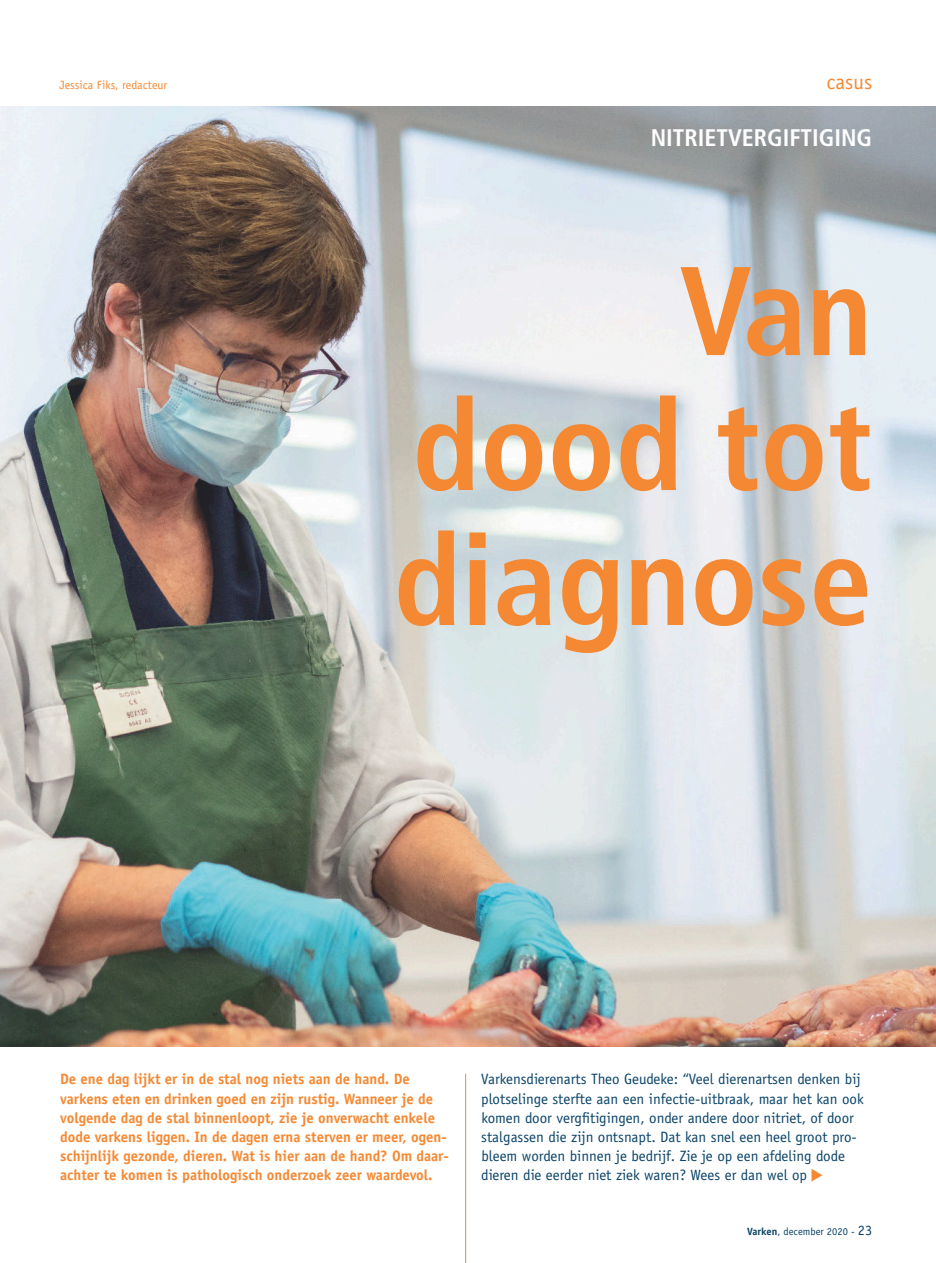
<style>
.page{position:relative;width:936px;height:1263px;background:#fff}
.page>*{position:absolute;margin:0;border:0;box-sizing:border-box;transform-origin:0 0}
.t1{font:700 condensed 126px/135px "Frutiger LT Std";color:#f58933;text-align:justify}
.t2{font:700 condensed 24px "Frutiger LT Std";color:#fdfdfd}
.t3{font:21px "Officina Sans Std";color:#f58933}
.t4{font:15px/19.2px "Officina Sans Std";color:#0b4469}
.t5{font:700 15px/19.2px "Officina Sans Std";color:#f58933}
.t6{font:12px "Officina Sans Std";color:#f58933}
.t7{font:10.5px "Officina Sans Std";color:#0b4469}
.s1{font-weight:700}
.s2{font-size:14.25px}
</style>
<div class="page">
<img style="left:0;top:106px;width:935px;height:940px">
<hr style="left:465px;top:1074px;width:1px;height:189px;background:#f58933">
<svg style="left:811px;top:1169px;width:11px;height:12px"></svg>
<p class="t6" style="left:60px;top:78px;width:109px">Jessica Fiks, redacteur</p>
<h3 class="t3" style="left:826px;top:70px;width:47px">casus</h3>
<h2 class="t2" style="left:650px;top:123px;width:223px">NITRIETVERGIFTIGING</h2>
<h1 class="t1" style="left:393px;top:244px;width:480px;text-indent:286px">Van dood tot diagnose</h1>
<p class="t5" style="left:60px;top:1069px;width:390px">De ene dag lijkt er in de stal nog niets aan de hand. De varkens eten en drinken goed en zijn rustig. Wanneer je de volgende dag de stal binnenloopt, zie je onverwacht enkele dode varkens liggen. In de dagen erna sterven er meer, ogen&shy;schijnlijk gezonde, dieren. Wat is hier aan de hand? Om daar&shy;achter te komen is pathologisch onderzoek zeer waardevol.</p>
<p class="t4" style="left:481px;top:1070px;width:384px">Varkensdierenarts Theo Geudeke: “Veel dierenartsen denken bij plotselinge sterfte aan een infectie-uitbraak, maar het kan ook komen door vergfitigingen, onder andere door nitriet, of door stalgassen die zijn ontsnapt. Dat kan snel een heel groot pro&shy;bleem worden binnen je bedrijf. Zie je op een afdeling dode dieren die eerder niet ziek waren? Wees er dan wel op</p>
<p class="t7" style="left:747px;top:1225px;width:126px"><span class="s1">Varken</span>, december 2020 - <span class="s2">23</span></p>
</div>
